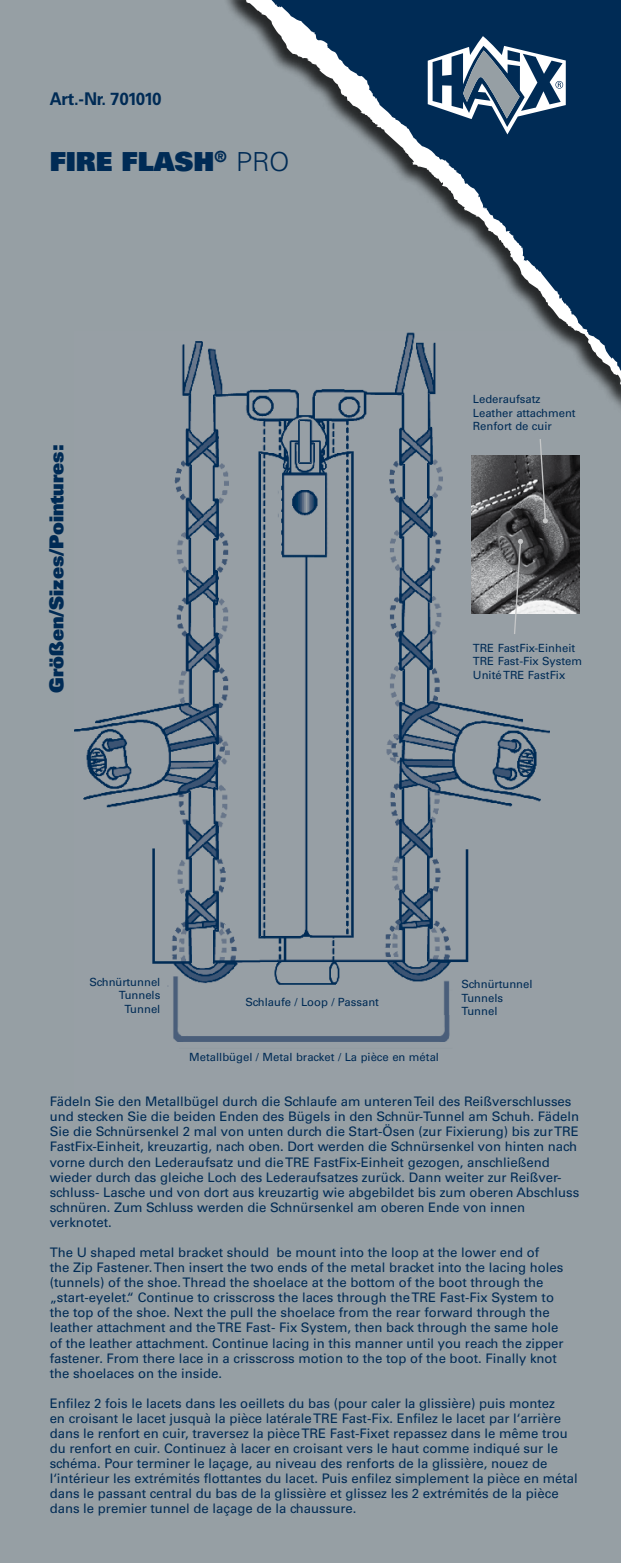
<style>
.page{position:relative;width:621px;height:1563px;background:#fff}
.page>*{position:absolute;margin:0;border:0;box-sizing:border-box;transform-origin:0 0}
.t1{font:26.25px "Univers LT Std X Black";color:#002b55}
.t2{font:19.25px "Univers LT Std X Black";color:#002b55}
.t3{font:700 17.5px "Univers LT Std";letter-spacing:-.045em;color:#002b55;scale:.96 1}
.t4{font:13.12px/15px "Univers LT Std";color:#002b55}
.t5{font:11.2px/13.5px "Univers LT Std";color:#002b55}
.s1{font-family:"Univers LT Std";font-weight:300}
</style>
<div class="page">
<div style="left:0;top:0;width:620px;height:1563px;background:#969fa4"></div>
<img style="left:75px;top:341px;width:474px;height:701px">
<img style="left:470px;top:456px;width:108px;height:158px">
<svg style="left:538px;top:438px;width:9px;height:85px"></svg>
<svg style="left:512px;top:539px;width:10px;height:96px"></svg>
<div style="left:221px;top:0;width:399px;height:416px;background:#000;opacity:.75"></div>
<svg style="left:237px;top:0;width:383px;height:399px"></svg>
<svg style="left:255px;top:0;width:365px;height:393px"></svg>
<svg style="left:427px;top:36px;width:138px;height:98px;background:#536f8a"></svg>
<h3 class="t3" style="left:50px;top:89px;width:118px">Art.-Nr. 701010</h3>
<h1 class="t1" style="left:50px;top:144px;width:241px">Fire FLASH<sup>®</sup> <span class="s1">Pro</span></h1>
<h2 class="t2" style="left:44px;top:693px;width:249px;rotate:-90deg">Größen/Sizes/Pointures:</h2>
<p class="t5" style="left:472px;top:393px;width:104px">Lederaufsatz<br>Leather attachment<br>Renfort de cuir</p>
<p class="t5" style="left:472px;top:641px;width:111px">TRE FastFix-Einheit<br>TRE Fast-Fix System<br>Unité TRE FastFix</p>
<p class="t5" style="left:89px;top:975px;width:72px;text-align:right">Schnürtunnel<br>Tunnels<br>Tunnel</p>
<p class="t5" style="left:245px;top:995px;width:135px">Schlaufe / Loop / Passant</p>
<p class="t5" style="left:189px;top:1050px;width:251px">Metallbügel / Metal bracket / La pièce en métal</p>
<p class="t5" style="left:461px;top:977px;width:72px">Schnürtunnel<br>Tunnels<br>Tunnel</p>
<p class="t4" style="left:50px;top:1094px;width:530px">Fädeln Sie den Metallbügel durch die Schlaufe am unteren Teil des Reißverschlusses und stecken Sie die beiden Enden des Bügels in den Schnür-Tunnel am Schuh. Fädeln Sie die Schnürsenkel 2 mal von unten durch die Start-Ösen (zur Fixierung) bis zur TRE FastFix-Einheit, kreuzartig, nach oben. Dort werden die Schnürsenkel von hinten nach vorne durch den Lederaufsatz und die TRE FastFix-Einheit gezogen, anschließend wieder durch das gleiche Loch des Lederaufsatzes zurück. Dann weiter zur Reißver&shy;schluss- Lasche und von dort aus kreuzartig wie abgebildet bis zum oberen Abschluss schnüren. Zum Schluss werden die Schnürsenkel am oberen Ende von innen verknotet.</p>
<p class="t4" style="left:50px;top:1245px;width:515px">The U shaped metal bracket should be mount into the loop at the lower end of<br>the Zip Fastener. Then insert the two ends of the metal bracket into the lacing holes (tunnels) of the shoe. Thread the shoelace at the bottom of the boot through the „start-eyelet.“ Continue to crisscross the laces through the TRE Fast-Fix System to the top of the shoe. Next the pull the shoelace from the rear forward through the leather attachment and the TRE Fast- Fix System, then back through the same hole of the leather attachment. Continue lacing in this manner until you reach the zipper fastener. From there lace in a crisscross motion to the top of the boot. Finally knot the shoelaces on the inside.</p>
<p class="t4" style="left:50px;top:1395px;width:529px">Enfilez 2 fois le lacets dans les oeillets du bas (pour caler la glissière) puis montez<br>en croisant le lacet jusquà la pièce latérale TRE Fast-Fix. Enfilez le lacet par l‘arrière dans le renfort en cuir, traversez la pièce TRE Fast-Fixet repassez dans le même trou du renfort en cuir. Continuez à lacer en croisant vers le haut comme indiqué sur le schéma. Pour terminer le laçage, au niveau des renforts de la glissière, nouez de l‘intérieur les extrémités flottantes du lacet. Puis enfilez simplement la pièce en métal dans le passant central du bas de la glissière et glissez les 2 extrémités de la pièce dans le premier tunnel de laçage de la chaussure.</p>
</div>
